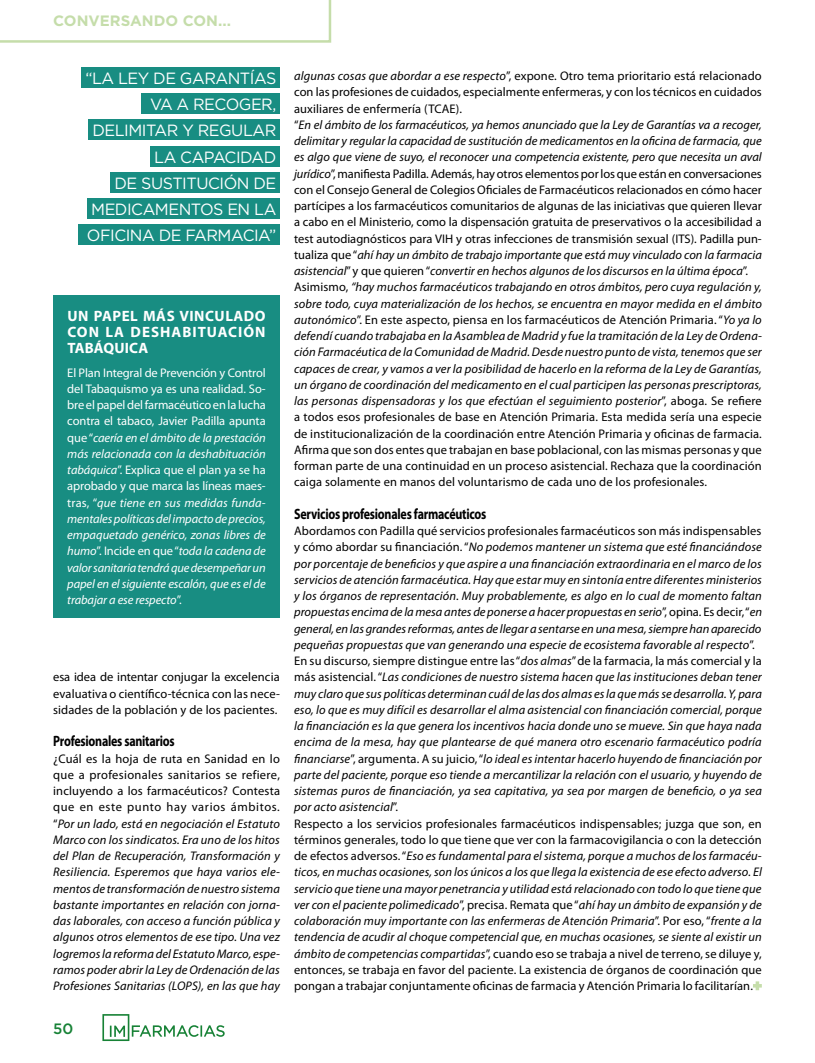
<style>
.page{position:relative;width:815px;height:1063px;background:#fff}
.page>*{position:absolute;margin:0;border:0;box-sizing:border-box;transform-origin:0 0}
.t1{font:16.25px/26.2px "Gotham";letter-spacing:-.03em;color:#fff;text-align:right}
.t2{font:700 15px "Myriad Pro";letter-spacing:-.02em;color:#000;scale:.8 1}
.t3{font:700 15px/16.2px "Myriad Pro";letter-spacing:.035em;color:#fff;text-align:justify}
.t4{font:700 15px "Gotham";color:#c5ddaa}
.t5{font:500 15px "Gotham";color:#178236}
.t6{font:italic 12.5px/16.2px "Myriad Pro";letter-spacing:.01em;color:#000;text-align:justify}
.t7{font:12.5px/16.2px "Myriad Pro";letter-spacing:.005em;color:#000;text-align:justify}
.t8{font:italic 12.5px/16.2px "Myriad Pro";letter-spacing:-.01em;color:#fff;text-align:justify}
.s1{font-style:normal}
.s2{font-style:italic}
</style>
<div class="page">
<svg style="left:0;top:0;width:331px;height:43px"></svg>
<svg style="left:102px;top:1014px;width:123px;height:27px"></svg>
<svg style="left:753px;top:981px;width:9px;height:9px"></svg>
<div style="left:81px;top:67px;width:199px;height:20px;background:#188d82"></div>
<div style="left:142px;top:94px;width:138px;height:20px;background:#188d82"></div>
<div style="left:88px;top:120px;width:192px;height:20px;background:#188d82"></div>
<div style="left:150px;top:146px;width:130px;height:20px;background:#188d82"></div>
<div style="left:110px;top:172px;width:170px;height:20px;background:#188d82"></div>
<div style="left:87px;top:199px;width:193px;height:20px;background:#188d82"></div>
<div style="left:79px;top:225px;width:201px;height:20px;background:#188d82"></div>
<div style="left:53px;top:295px;width:227px;height:323px;background:#188d82"></div>
<p class="t4" style="left:53px;top:12px;width:179px">CONVERSANDO CON...</p>
<h1 class="t1" style="left:85px;top:65px;width:193px">“LA LEY DE GARANTÍAS<br>VA A RECOGER,<br>DELIMITAR Y REGULAR<br>LA CAPACIDAD<br>DE SUSTITUCIÓN DE<br>MEDICAMENTOS EN LA<br>OFICINA DE FARMACIA”</h1>
<p class="t3" style="left:67px;top:307px;width:200px">UN PAPEL MÁS VINCULADO CON LA DESHABITUACIÓN TABÁQUICA</p>
<p class="t8" style="left:67px;top:364px;width:200px"><span class="s1">El Plan Integral de Prevención y Control del Tabaquismo ya es una realidad. So&shy;bre el papel del farmacéutico en la lucha contra el tabaco, Javier Padilla apunta que “</span>caería en el ámbito de la prestación más relacionada con la deshabituación tabáquica<span class="s1">”. Explica que el plan ya se ha aprobado y que marca las líneas maes&shy;tras, “</span>que tiene en sus medidas funda&shy;mentales políticas del impacto de precios, empaquetado genérico, zonas libres de humo<span class="s1">”. Incide en que “</span>toda la cadena de valor sanitaria tendrá que desempeñar un papel en el siguiente escalón, que es el de trabajar a ese respecto<span class="s1">”.</span></p>
<p class="t7" style="left:53px;top:669px;width:228px">esa idea de intentar conjugar la excelencia evaluativa o científico-técnica con las nece&shy;sidades de la población y de los pacientes.</p>
<p class="t2" style="left:53px;top:732px;width:154px">Profesionales sanitarios</p>
<p class="t6" style="left:53px;top:750px;width:228px"><span class="s1">¿Cuál es la hoja de ruta en Sanidad en lo que a profesionales sanitarios se refiere, incluyendo a los farmacéuticos? Contesta que en este punto hay varios ámbitos. “</span>Por un lado, está en negociación el Estatuto Marco con los sindicatos. Era uno de los hitos del Plan de Recuperación, Transformación y Resiliencia. Esperemos que haya varios ele&shy;mentos de transformación de nuestro sistema bastante importantes en relación con jorna&shy;das laborales, con acceso a función pública y algunos otros elementos de ese tipo. Una vez logremos la reforma del Estatuto Marco, espe&shy;ramos poder abrir la Ley de Ordenación de las Profesiones Sanitarias (LOPS), en las que hay</p>
<p class="t5" style="left:53px;top:1018px;width:22px">50</p>
<p class="t7" style="left:294px;top:68px;width:469px;text-align:left"><span class="s2">algunas cosas que abordar a ese respecto</span>”, expone. Otro tema prioritario está relacionado con las profesiones de cuidados, especialmente enfermeras, y con los técnicos en cuidados auxiliares de enfermería (TCAE).<br>“<span class="s2">En el ámbito de los farmacéuticos, ya hemos anunciado que la Ley de Garantías va a recoger, delimitar y regular la capacidad de sustitución de medicamentos en la oficina de farmacia, que es algo que viene de suyo, el reconocer una competencia existente, pero que necesita un aval jurídico</span>”, manifiesta Padilla. Además, hay otros elementos por los que están en conversaciones con el Consejo General de Colegios Oficiales de Farmacéuticos relacionados en cómo hacer partícipes a los farmacéuticos comunitarios de algunas de las iniciativas que quieren llevar a cabo en el Ministerio, como la dispensación gratuita de preservativos o la accesibilidad a test autodiagnósticos para VIH y otras infecciones de transmisión sexual (ITS). Padilla pun&shy;tualiza que “<span class="s2">ahí hay un ámbito de trabajo importante que está muy vinculado con la farmacia asistencial</span>” y que quieren “<span class="s2">convertir en hechos algunos de los discursos en la última época</span>”.<br>Asimismo, <span class="s2">“hay muchos farmacéuticos trabajando en otros ámbitos, pero cuya regulación y, sobre todo, cuya materialización de los hechos, se encuentra en mayor medida en el ámbito autonómico</span>”. En este aspecto, piensa en los farmacéuticos de Atención Primaria. “<span class="s2">Yo ya lo defendí cuando trabajaba en la Asamblea de Madrid y fue la tramitación de la Ley de Ordena&shy;ción Farmacéutica de la Comunidad de Madrid. Desde nuestro punto de vista, tenemos que ser capaces de crear, y vamos a ver la posibilidad de hacerlo en la reforma de la Ley de Garantías, un órgano de coordinación del medicamento en el cual participen las personas prescriptoras, las personas dispensadoras y los que efectúan el seguimiento posterior</span>”, aboga. Se refiere a todos esos profesionales de base en Atención Primaria. Esta medida sería una especie de institucionalización de la coordinación entre Atención Primaria y oficinas de farmacia.<br>Afirma que son dos entes que trabajan en base poblacional, con las mismas personas y que forman parte de una continuidad en un proceso asistencial. Rechaza que la coordinación caiga solamente en manos del voluntarismo de cada uno de los profesionales.</p>
<p class="t2" style="left:294px;top:504px;width:242px">Servicios profesionales farmacéuticos</p>
<p class="t6" style="left:294px;top:523px;width:469px;text-align:left"><span class="s1">Abordamos con Padilla qué servicios profesionales farmacéuticos son más indispensables y cómo abordar su financiación. “</span>No podemos mantener un sistema que esté financiándose por porcentaje de beneficios y que aspire a una financiación extraordinaria en el marco de los servicios de atención farmacéutica. Hay que estar muy en sintonía entre diferentes ministerios y los órganos de representación. Muy probablemente, es algo en lo cual de momento faltan propuestas encima de la mesa antes de ponerse a hacer propuestas en serio<span class="s1">”, opina. Es decir, “</span>en general, en las grandes reformas, antes de llegar a sentarse en una mesa, siempre han aparecido pequeñas propuestas que van generando una especie de ecosistema favorable al respecto<span class="s1">”.<br>En su discurso, siempre distingue entre las “</span>dos almas<span class="s1">” de la farmacia, la más comercial y la más asistencial. “</span>Las condiciones de nuestro sistema hacen que las instituciones deban tener muy claro que sus políticas determinan cuál de las dos almas es la que más se desarrolla. Y, para eso, lo que es muy difícil es desarrollar el alma asistencial con financiación comercial, porque la financiación es la que genera los incentivos hacia donde uno se mueve. Sin que haya nada encima de la mesa, hay que plantearse de qué manera otro escenario farmacéutico podría financiarse<span class="s1">”, argumenta. A su juicio, “</span>lo ideal es intentar hacerlo huyendo de financiación por parte del paciente, porque eso tiende a mercantilizar la relación con el usuario, y huyendo de sistemas puros de financiación, ya sea capitativa, ya sea por margen de beneficio, o ya sea por acto asistencial<span class="s1">”.<br>Respecto a los servicios profesionales farmacéuticos indispensables; juzga que son, en términos generales, todo lo que tiene que ver con la farmacovigilancia o con la detección de efectos adversos. “</span>Eso es fundamental para el sistema, porque a muchos de los farmacéu&shy;ticos, en muchas ocasiones, son los únicos a los que llega la existencia de ese efecto adverso. El servicio que tiene una mayor penetrancia y utilidad está relacionado con todo lo que tiene que ver con el paciente polimedicado<span class="s1">”, precisa. Remata que “</span>ahí hay un ámbito de expansión y de colaboración muy importante con las enfermeras de Atención Primaria<span class="s1">”. Por eso, “</span>frente a la tendencia de acudir al choque competencial que, en muchas ocasiones, se siente al existir un ámbito de competencias compartidas<span class="s1">”, cuando eso se trabaja a nivel de terreno, se diluye y, entonces, se trabaja en favor del paciente. La existencia de órganos de coordinación que pongan a trabajar conjuntamente oficinas de farmacia y Atención Primaria lo facilitarían.</span></p>
</div>
